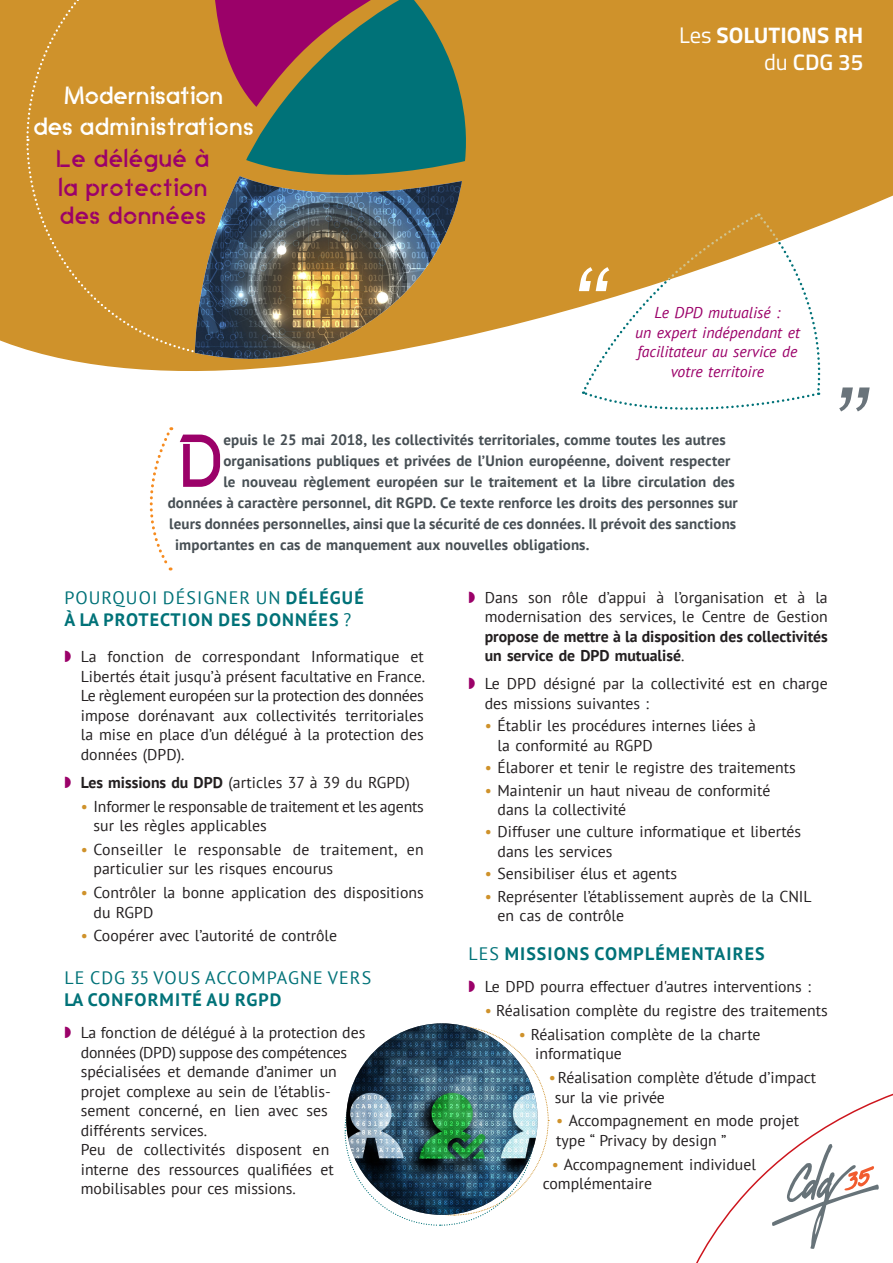
<style>
.page{position:relative;width:893px;height:1263px;background:#fff}
.page>*{position:absolute;margin:0;border:0;box-sizing:border-box;transform-origin:0 0}
.Texte{font:italic 105px "A Udimat";color:#fff}
.Texte-2{font:italic 105px "A Udimat";color:#6a747b}
.Introduction{font:76.5px "Anklada Novaz original";color:#9b0169;scale:.9 1}
.t1{font:25.5px/28.5px "Anklada Novaz original";color:#9b0169;text-align:justify}
.t2{font:25.5px/30.6px "Anklada Novaz original";letter-spacing:-.02em;color:#fff;text-align:center}
.t3{font:700 22.5px/27px "Titillium";color:#fff;text-align:right}
.Titre{font:700 18px/21.6px "PT Sans";letter-spacing:.06em;color:#007278}
.Titre-2{font:18px/21.6px "PT Sans";letter-spacing:.06em;color:#007278}
.Texte-3{font:15.75px/19.5px "PT Sans";color:#231f20}
.Texte-4{font:italic 15.75px/19.5px "PT Sans";color:#9b0169;text-align:center}
.Introduction-2{font:700 15px "PT Sans";letter-spacing:.005em;color:#474f54}
.s1{font-weight:400}
.s2{font-weight:600}
.s3{font-weight:700}
.s4{color:#cf922b}
</style>
<div class="page">
<svg style="left:0;top:0;width:893px;height:430px;fill:#cf922b"></svg>
<svg style="left:195px;top:361px;width:267px;height:11px"></svg>
<img style="left:195px;top:357px;width:267px;height:4px">
<svg style="left:25px;top:0;width:450px;height:357px;background:#947d48"></svg>
<svg style="left:135px;top:427px;width:38px;height:144px"></svg>
<svg style="left:734px;top:427px;width:39px;height:3px"></svg>
<svg style="left:344px;top:1026px;width:205px;height:200px"></svg>
<img style="left:346px;top:1023px;width:192px;height:192px;border-radius:96px">
<svg style="left:582px;top:213px;width:240px;height:198px"></svg>
<svg style="left:696px;top:1093px;width:197px;height:170px"></svg>
<p class="t2" style="left:33px;top:78px;width:222px">Modernisation<br>des administrations</p>
<p class="t1" style="left:56px;top:142px;width:155px">Le délégué à la protection des données</p>
<p class="t3" style="left:679px;top:21px;width:186px"><span class="s1">Les</span> SOLUTIONS RH <span class="s1">du</span> <span class="s2">CDG 35</span></p>
<p class="Texte" style="left:571px;top:244px;width:37px">“</p>
<p class="Texte-4" style="left:635px;top:302px;width:166px">Le DPD mutualisé :<br>un expert indépendant et facilitateur au service de votre territoire</p>
<p class="Texte-2" style="left:830px;top:364px;width:37px">”</p>
<p class="Introduction" style="left:180px;top:408px;width:50px">D</p>
<p class="Introduction-2" style="left:223px;top:430px;width:504px">epuis le 25 mai 2018, les collectivités territoriales, comme toutes les autres</p>
<p class="Introduction-2" style="left:223px;top:451px;width:508px">organisations publiques et privées de l’Union européenne, doivent respecter</p>
<p class="Introduction-2" style="left:223px;top:472px;width:513px">le nouveau règlement européen sur le traitement et la libre circulation des</p>
<p class="Introduction-2" style="left:168px;top:493px;width:572px">données à caractère personnel, dit RGPD. Ce texte renforce les droits des personnes sur</p>
<p class="Introduction-2" style="left:169px;top:514px;width:568px">leurs données personnelles, ainsi que la sécurité de ces données. Il prévoit des sanctions</p>
<p class="Introduction-2" style="left:175px;top:535px;width:416px">importantes en cas de manquement aux nouvelles obligations.</p>
<p class="Titre" style="left:64px;top:587px;width:301px"><span class="s1">POURQUOI DÉSIGNER UN</span> DÉLÉGUÉ<br>À LA PROTECTION DES DONNÉES <span class="s1">?</span></p>
<p class="Texte-3" style="left:81px;top:647px;width:346px;text-align:justify">La fonction de correspondant Informatique et Libertés était jusqu’à présent facultative en France.<br>Le règlement européen sur la protection des données impose dorénavant aux collectivités territoriales la mise en place d’un délégué à la protection des données (DPD).</p>
<p class="Texte-3" style="left:81px;top:772px;width:331px"><span class="s3">Les missions du DPD</span> (articles 37 à 39 du RGPD)</p>
<p class="Texte-3" style="left:94px;top:796px;width:332px;text-indent:-13px"><span class="s4">•</span> Informer le responsable de traitement et les agents sur les règles applicables</p>
<p class="Texte-3" style="left:94px;top:839px;width:332px;text-indent:-13px"><span class="s4">•</span> Conseiller le responsable de traitement, en particulier sur les risques encourus</p>
<p class="Texte-3" style="left:94px;top:882px;width:332px;text-indent:-13px"><span class="s4">•</span> Contrôler la bonne application des dispositions du RGPD</p>
<p class="Texte-3" style="left:81px;top:926px;width:258px"><span class="s4">•</span> Coopérer avec l’autorité de contrôle</p>
<p class="Titre-2" style="left:64px;top:967px;width:308px">LE CDG 35 VOUS ACCOMPAGNE VERS<br><span class="s3">LA CONFORMITÉ AU RGPD</span></p>
<p class="Texte-3" style="left:81px;top:1022px;width:286px">La fonction de délégué à la protection des données (DPD) suppose des compétences spécialisées et demande d’animer un projet complexe au sein de l’établis&shy;sement concerné, en lien avec ses différents services.</p>
<p class="Texte-3" style="left:81px;top:1139px;width:254px">Peu de collectivités disposent en interne des ressources qualifiées et mobilisables pour ces missions.</p>
<p class="Texte-3" style="left:485px;top:587px;width:345px;text-align:justify">Dans son rôle d’appui à l’organisation et à la modernisation des services, le Centre de Gestion <span class="s3">propose de mettre à la disposition des collectivités un service de DPD mutualisé</span>.</p>
<p class="Texte-3" style="left:485px;top:673px;width:344px">Le DPD désigné par la collectivité est en charge des missions suivantes :</p>
<p class="Texte-3" style="left:497px;top:715px;width:260px;text-indent:-13px"><span class="s4">•</span> Établir les procédures internes liées à la conformité au RGPD</p>
<p class="Texte-3" style="left:485px;top:757px;width:312px"><span class="s4">•</span> Élaborer et tenir le registre des traitements</p>
<p class="Texte-3" style="left:497px;top:780px;width:274px;text-indent:-13px"><span class="s4">•</span> Maintenir un haut niveau de conformité dans la collectivité</p>
<p class="Texte-3" style="left:497px;top:822px;width:305px;text-indent:-13px"><span class="s4">•</span> Diffuser une culture informatique et libertés dans les services</p>
<p class="Texte-3" style="left:485px;top:864px;width:194px"><span class="s4">•</span> Sensibiliser élus et agents</p>
<p class="Texte-3" style="left:497px;top:886px;width:316px;text-indent:-13px"><span class="s4">•</span> Représenter l’établissement auprès de la CNIL en cas de contrôle</p>
<p class="Titre" style="left:468px;top:942px;width:298px"><span class="s1">LES</span> MISSIONS COMPLÉMENTAIRES</p>
<p class="Texte-3" style="left:485px;top:977px;width:328px">Le DPD pourra effectuer d'autres interventions :</p>
<p class="Texte-3" style="left:485px;top:1000px;width:344px"><span class="s4">•</span> Réalisation complète du registre des traitements</p>
<p class="Texte-3" style="left:535px;top:1024px;width:227px;text-indent:-16px"><span class="s4">•</span> Réalisation complète de la charte informatique</p>
<p class="Texte-3" style="left:555px;top:1067px;width:263px;text-indent:-6px"><span class="s4">•</span>Réalisation complète d’étude d’impact sur la vie privée</p>
<p class="Texte-3" style="left:556px;top:1111px;width:244px"><span class="s4">•</span> Accompagnement en mode projet type “ Privacy by design ”</p>
<p class="Texte-3" style="left:543px;top:1154px;width:215px;text-indent:9px"><span class="s4">•</span> Accompagnement individuel complémentaire</p>
</div>
